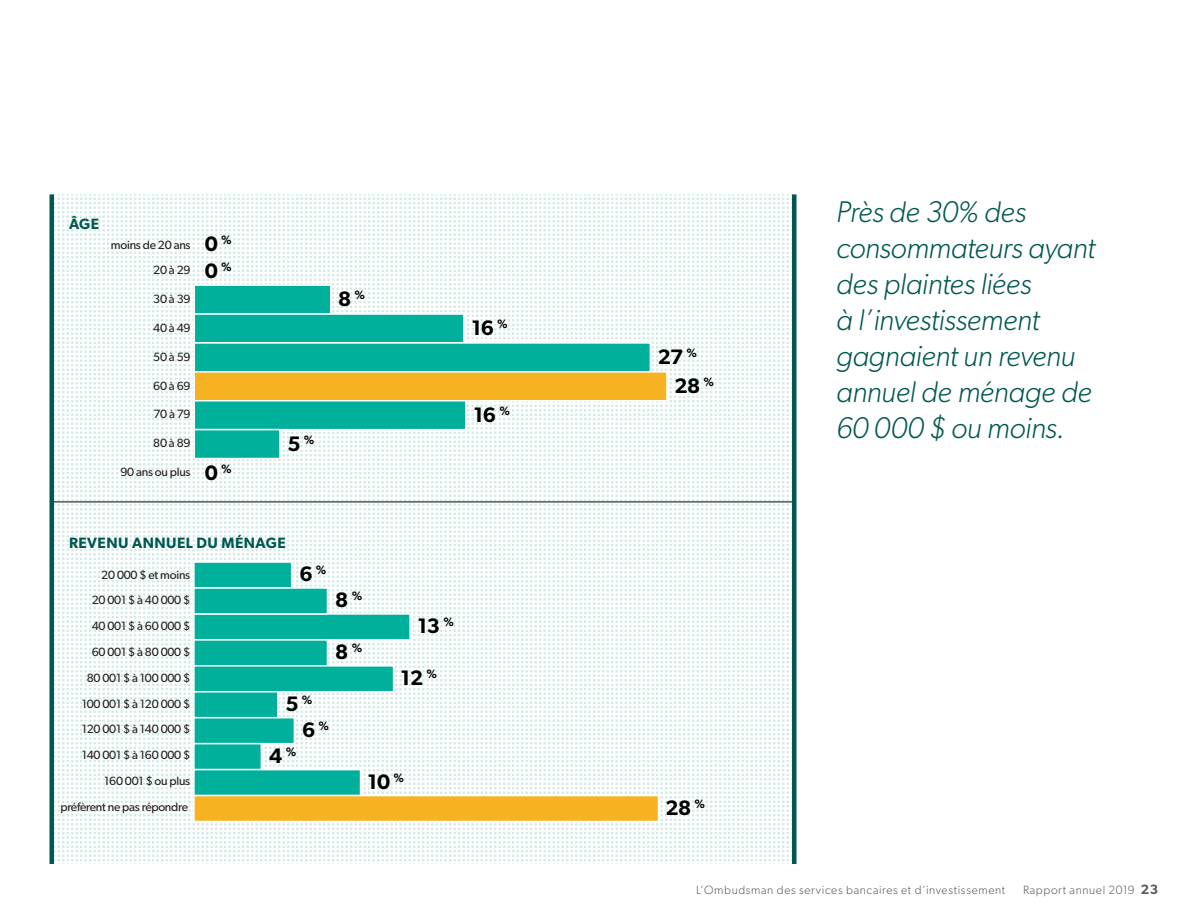
<style>
.page{position:relative;width:1188px;height:918px;background:#fff}
.page>*{position:absolute;margin:0;border:0;box-sizing:border-box;transform-origin:0 0}
.t1{font:italic 300 30px/36px "Gibson";letter-spacing:-.015em;color:#005850}
.t2{font:600 21px "Gibson";letter-spacing:-.02em;color:#000}
.t3{font:600 15px "Gibson";letter-spacing:.03em;color:#005850}
.t4{font:12px/25.8px "Gibson";letter-spacing:-.02em;color:#231f20;text-align:right}
.t5{font:300 12px "Gibson";letter-spacing:.055em;color:#58595b}
.s1{font-weight:600;font-size:13.5px}
</style>
<div class="page">
<svg style="left:54px;top:194px;width:738px;height:670px"></svg>
<div style="left:194px;top:285px;width:137px;height:29px;background:#00b09a"></div>
<div style="left:194px;top:284px;width:137px;height:31px;border:2px solid #fff"></div>
<div style="left:194px;top:314px;width:270px;height:29px;background:#00b09a"></div>
<div style="left:194px;top:313px;width:271px;height:31px;border:2px solid #fff"></div>
<div style="left:194px;top:343px;width:456px;height:29px;background:#00b09a"></div>
<div style="left:194px;top:342px;width:457px;height:31px;border:2px solid #fff"></div>
<div style="left:194px;top:372px;width:473px;height:29px;background:#f6b221"></div>
<div style="left:194px;top:371px;width:474px;height:30px;border:2px solid #fff"></div>
<div style="left:194px;top:401px;width:272px;height:29px;background:#00b09a"></div>
<div style="left:194px;top:400px;width:273px;height:30px;border:2px solid #fff"></div>
<div style="left:194px;top:430px;width:86px;height:29px;background:#00b09a"></div>
<div style="left:194px;top:429px;width:87px;height:30px;border:2px solid #fff"></div>
<div style="left:194px;top:614px;width:216px;height:26px;background:#00b09a"></div>
<div style="left:193px;top:613px;width:218px;height:28px;border:2px solid #fff"></div>
<div style="left:194px;top:640px;width:133px;height:26px;background:#00b09a"></div>
<div style="left:193px;top:639px;width:135px;height:28px;border:2px solid #fff"></div>
<div style="left:194px;top:562px;width:98px;height:26px;background:#00b09a"></div>
<div style="left:193px;top:561px;width:99px;height:28px;border:2px solid #fff"></div>
<div style="left:194px;top:588px;width:133px;height:26px;background:#00b09a"></div>
<div style="left:193px;top:587px;width:135px;height:28px;border:2px solid #fff"></div>
<div style="left:194px;top:666px;width:200px;height:26px;background:#00b09a"></div>
<div style="left:193px;top:665px;width:201px;height:28px;border:2px solid #fff"></div>
<div style="left:194px;top:692px;width:84px;height:26px;background:#00b09a"></div>
<div style="left:193px;top:691px;width:86px;height:27px;border:2px solid #fff"></div>
<div style="left:194px;top:718px;width:100px;height:26px;background:#00b09a"></div>
<div style="left:193px;top:717px;width:102px;height:27px;border:2px solid #fff"></div>
<div style="left:194px;top:744px;width:67px;height:26px;background:#00b09a"></div>
<div style="left:193px;top:743px;width:69px;height:27px;border:2px solid #fff"></div>
<div style="left:194px;top:770px;width:167px;height:26px;background:#00b09a"></div>
<div style="left:193px;top:769px;width:168px;height:27px;border:2px solid #fff"></div>
<div style="left:194px;top:796px;width:464px;height:26px;background:#f6b221"></div>
<div style="left:193px;top:795px;width:466px;height:27px;border:2px solid #fff"></div>
<hr style="left:54px;top:502px;width:738px;height:1px;background:#000">
<hr style="left:792px;top:194px;width:4px;height:670px;background:#005850">
<hr style="left:50px;top:194px;width:4px;height:670px;background:#005850">
<p class="t3" style="left:69px;top:215px;width:32px">ÂGE</p>
<p class="t4" style="left:111px;top:232px;width:81px">moins de 20 ans</p>
<p class="t4" style="left:153px;top:257px;width:39px">20 à 29</p>
<p class="t4" style="left:153px;top:286px;width:39px">30 à 39</p>
<p class="t4" style="left:153px;top:315px;width:39px">40 à 49</p>
<p class="t4" style="left:153px;top:343px;width:39px">50 à 59</p>
<p class="t4" style="left:153px;top:372px;width:39px">60 à 69</p>
<p class="t4" style="left:154px;top:401px;width:38px">70 à 79</p>
<p class="t4" style="left:153px;top:430px;width:39px">80 à 89</p>
<p class="t4" style="left:120px;top:459px;width:72px">90 ans ou plus</p>
<h2 class="t2" style="left:205px;top:231px;width:29px">0 <sup>%</sup></h2>
<h2 class="t2" style="left:205px;top:258px;width:29px">0 <sup>%</sup></h2>
<h2 class="t2" style="left:205px;top:460px;width:29px">0 <sup>%</sup></h2>
<h2 class="t2" style="left:338px;top:287px;width:29px">8 <sup>%</sup></h2>
<h2 class="t2" style="left:287px;top:431px;width:29px">5 <sup>%</sup></h2>
<h2 class="t2" style="left:471px;top:315px;width:38px">16 <sup>%</sup></h2>
<h2 class="t2" style="left:474px;top:402px;width:38px">16 <sup>%</sup></h2>
<p class="t3" style="left:69px;top:534px;width:218px">REVENU ANNUEL DU MÉNAGE</p>
<p class="t4" style="left:101px;top:561px;width:90px">20 000 $ et moins</p>
<p class="t4" style="left:92px;top:587px;width:100px">20 001 $ à 40 000 $</p>
<h2 class="t2" style="left:299px;top:561px;width:29px">6 <sup>%</sup></h2>
<p class="t4" style="left:82px;top:613px;width:110px">40 001 $ à 60 000 $<br>60 001 $ à 80 000 $<br>80 001 $ à 100 000 $<br>100 001 $ à 120 000 $</p>
<h2 class="t2" style="left:285px;top:691px;width:29px">5 <sup>%</sup></h2>
<h2 class="t2" style="left:335px;top:587px;width:29px">8 <sup>%</sup></h2>
<h2 class="t2" style="left:335px;top:639px;width:29px">8 <sup>%</sup></h2>
<p class="t4" style="left:82px;top:716px;width:110px">120 001 $ à 140 000 $</p>
<h2 class="t2" style="left:302px;top:717px;width:29px">6 <sup>%</sup></h2>
<h2 class="t2" style="left:418px;top:613px;width:38px">13 <sup>%</sup></h2>
<h2 class="t2" style="left:401px;top:665px;width:38px">12 <sup>%</sup></h2>
<p class="t4" style="left:82px;top:742px;width:110px">140 001 $ à 160 000 $<br>160 001 $ ou plus</p>
<p class="t4" style="left:60px;top:794px;width:129px">préfèrent ne pas répondre</p>
<h2 class="t2" style="left:269px;top:743px;width:29px">4 <sup>%</sup></h2>
<h2 class="t2" style="left:368px;top:769px;width:38px">10 <sup>%</sup></h2>
<h2 class="t2" style="left:658px;top:344px;width:41px">27 <sup>%</sup></h2>
<h2 class="t2" style="left:674px;top:374px;width:41px">28 <sup>%</sup></h2>
<h1 class="t1" style="left:836px;top:193px;width:261px">Près de 30% des consommateurs ayant des plaintes liées<br>à l’investissement gagnaient un revenu annuel de ménage de<br>60 000 $ ou moins.</h1>
<h2 class="t2" style="left:665px;top:795px;width:41px">28 <sup>%</sup></h2>
<p class="t5" style="left:696px;top:882px;width:311px">L’Ombudsman des services bancaires et d’investissement</p>
<p class="t5" style="left:1023px;top:882px;width:137px">Rapport annuel 2019 <span class="s1">23</span></p>
</div>
